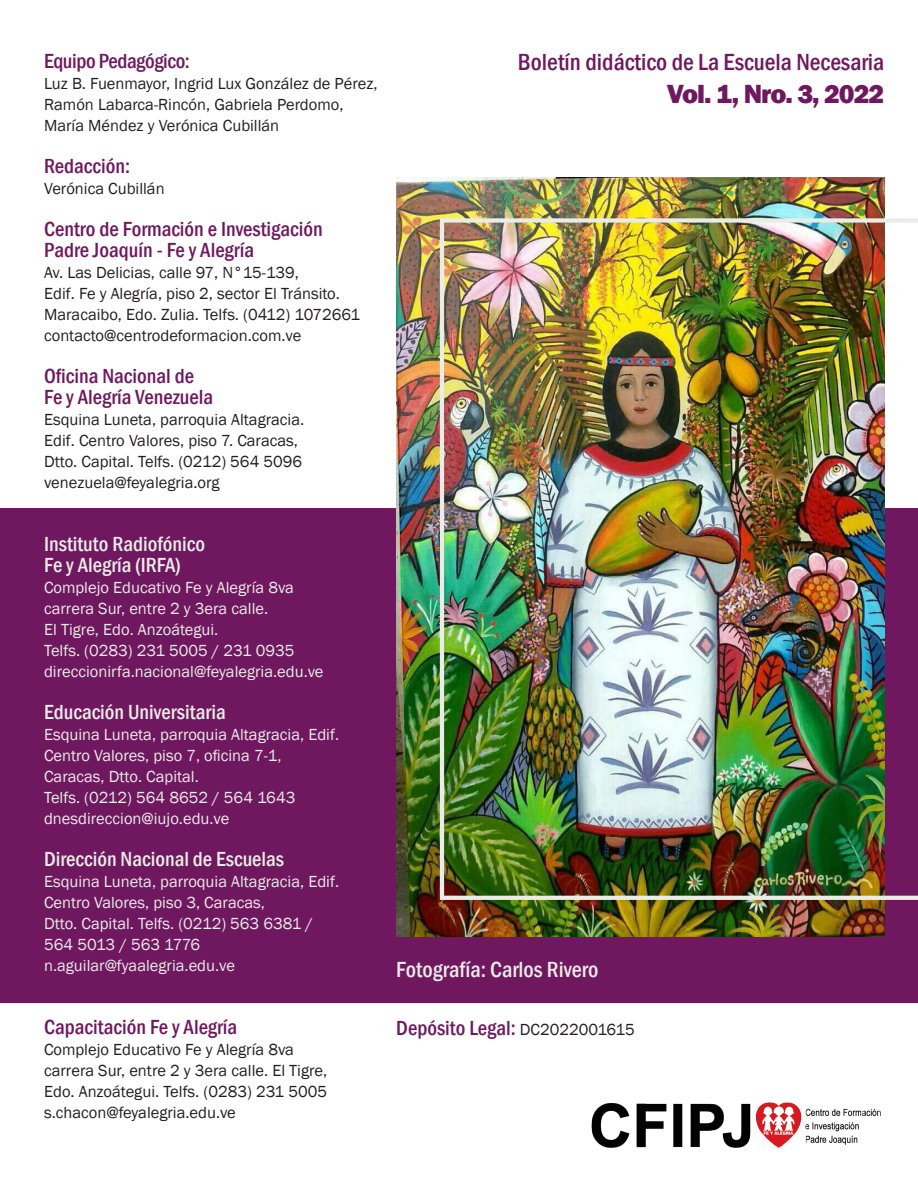
<style>
.page{position:relative;width:918px;height:1188px;background:#fff}
.page>*{position:absolute;margin:0;border:0;box-sizing:border-box;transform-origin:0 0}
.t1{font:800 27px "Franklin Gothic";letter-spacing:-.04em;color:#6f1860}
.t2{font:500 condensed 24px "Franklin Gothic";color:#6f1860}
.t3{font:500 condensed 22.5px "Franklin Gothic";color:#eaece6}
.t4{font:500 condensed 21px/21px "Franklin Gothic";color:#6f1860}
.t5{font:500 condensed 21px/21px "Franklin Gothic";color:#eaece6}
.t6{font:500 condensed 21px "Franklin Gothic";letter-spacing:-.02em;color:#6f1860}
.t7{font:16.5px/21px "Franklin Gothic";color:#231f20}
.t8{font:16.5px/21px "Franklin Gothic";color:#eaece6}
.s1{font-weight:400;font-stretch:normal;font-size:16.5px;color:#231f20}
</style>
<div class="page">
<div style="left:0;top:508px;width:918px;height:495px;background:#6f1860"></div>
<img style="left:396px;top:178px;width:488px;height:758px">
<img style="left:440px;top:218px;width:478px;height:682px">
<img style="left:591px;top:1102px;width:290px;height:46px">
<p class="t6" style="left:44px;top:47px;width:147px">Equipo Pedagógico:</p>
<p class="t7" style="left:44px;top:74px;width:335px">Luz B. Fuenmayor, Ingrid Lux González de Pérez,<br>Ramón Labarca-Rincón, Gabriela Perdomo,<br>María Méndez y Verónica Cubillán</p>
<p class="t4" style="left:44px;top:156px;width:87px">Redacción:</p>
<p class="t7" style="left:44px;top:179px;width:122px">Verónica Cubillán</p>
<p class="t4" style="left:44px;top:219px;width:280px">Centro de Formación e Investigación<br>Padre Joaquín - Fe y Alegría</p>
<p class="t7" style="left:44px;top:263px;width:318px">Av. Las Delicias, calle 97, N°15-139,<br>Edif. Fe y Alegría, piso 2, sector El Tránsito.<br>Maracaibo, Edo. Zulia. Telfs. (0412) 1072661 contacto@centrodeformacion.com.ve</p>
<p class="t4" style="left:44px;top:366px;width:171px">Oficina Nacional de<br>Fe y Alegría Venezuela</p>
<p class="t7" style="left:44px;top:410px;width:262px">Esquina Luneta, parroquia Altagracia.<br>Edif. Centro Valores, piso 7. Caracas, Dtto. Capital. Telfs. (0212) 564 5096 venezuela@feyalegria.org</p>
<p class="t5" style="left:44px;top:534px;width:162px">Instituto Radiofónico<br>Fe y Alegría (IRFA)</p>
<p class="t8" style="left:44px;top:578px;width:281px">Complejo Educativo Fe y Alegría 8va carrera Sur, entre 2 y 3era calle.<br>El Tigre, Edo. Anzoátegui.<br>Telfs. (0283) 231 5005 / 231 0935 direccionirfa.nacional@feyalegria.edu.ve</p>
<p class="t5" style="left:44px;top:702px;width:183px">Educación Universitaria</p>
<p class="t8" style="left:44px;top:725px;width:297px">Esquina Luneta, parroquia Altagracia, Edif.<br>Centro Valores, piso 7, oficina 7-1, Caracas, Dtto. Capital.<br>Telfs. (0212) 564 8652 / 564 1643 dnesdireccion@iujo.edu.ve</p>
<p class="t5" style="left:44px;top:849px;width:242px">Dirección Nacional de Escuelas</p>
<p class="t8" style="left:44px;top:872px;width:297px">Esquina Luneta, parroquia Altagracia, Edif.<br>Centro Valores, piso 3, Caracas,<br>Dtto. Capital. Telfs. (0212) 563 6381 / 564 5013 / 563 1776 n.aguilar@fyaalegria.edu.ve</p>
<p class="t4" style="left:44px;top:1017px;width:195px">Capacitación Fe y Alegría</p>
<p class="t7" style="left:44px;top:1040px;width:285px">Complejo Educativo Fe y Alegría 8va carrera Sur, entre 2 y 3era calle. El Tigre, Edo. Anzoátegui. Telfs. (0283) 231 5005 s.chacon@feyalegria.edu.ve</p>
<h2 class="t2" style="left:518px;top:47px;width:368px">Boletín didáctico de La Escuela Necesaria</h2>
<h1 class="t1" style="left:667px;top:76px;width:219px">Vol. 1, Nro. 3, 2022</h1>
<h3 class="t3" style="left:396px;top:955px;width:204px">Fotografía: Carlos Rivero</h3>
<p class="t4" style="left:396px;top:1018px;width:240px">Depósito Legal: <span class="s1">DC2022001615</span></p>
</div>
